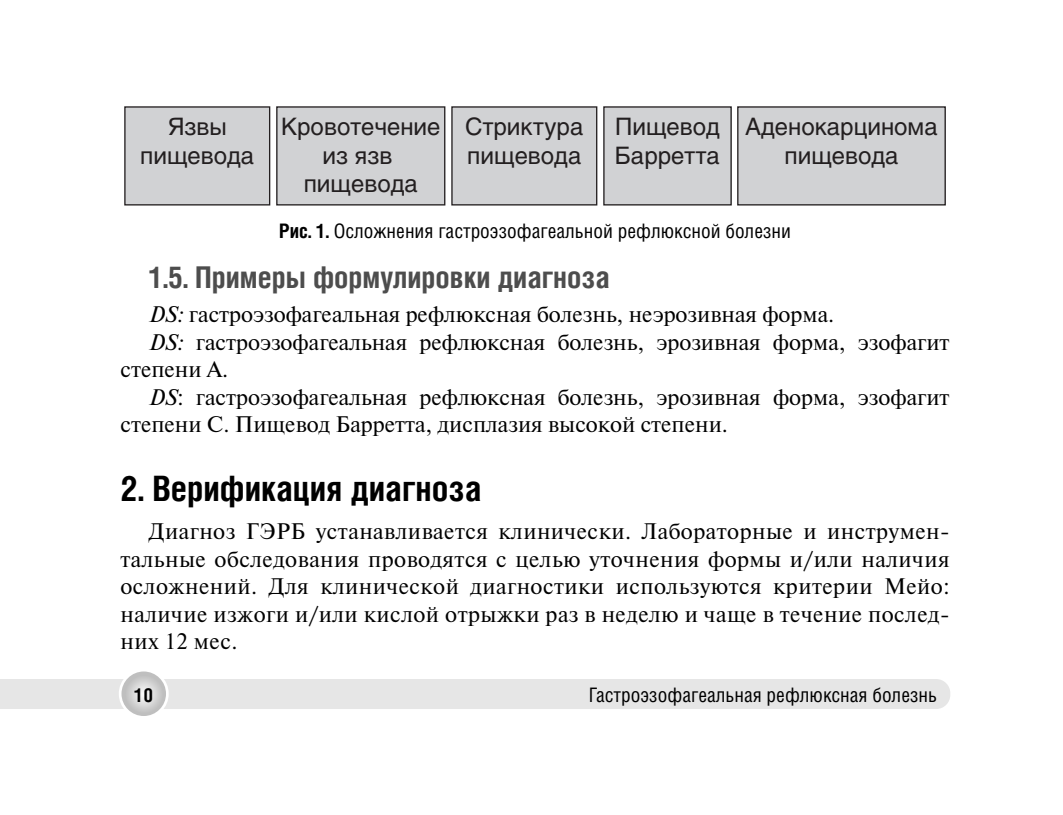
<style>
.page{position:relative;width:1063px;height:815px;background:#fff}
.page>*{position:absolute;margin:0;border:0;box-sizing:border-box;transform-origin:0 0}
.t1{font:700 35px "Helios Cond C";color:#000}
.t2{font:700 30px "Helios Cond C";color:#4d4d4d}
.t3{font:23.75px/28.5px "Helios";color:#231f20;text-align:center}
.t4{font:22.5px/27.5px "Newton";color:#000;text-align:justify}
.t5{font:20px "Helios Cond C";color:#000}
.t6{font:700 19.25px "Helios Cond C";color:#000}
.s1{font-weight:700}
.s2{font-style:italic}
</style>
<div class="page">
<div style="left:0;top:679px;width:950px;height:30px;background:#e6e6e6"></div>
<svg style="left:120px;top:670px;width:47px;height:47px;background:#d1d1d1"></svg>
<div style="left:119px;top:669px;width:50px;height:50px;border:3px solid #fff;border-radius:50%"></div>
<div style="left:125px;top:107px;width:145px;height:98px;background:#d1d2d4"></div>
<div style="left:124px;top:106px;width:146px;height:100px;border:1px solid #231f20"></div>
<div style="left:452px;top:107px;width:145px;height:98px;background:#d1d2d4"></div>
<div style="left:451px;top:106px;width:146px;height:100px;border:1px solid #231f20"></div>
<div style="left:604px;top:107px;width:127px;height:98px;background:#d1d2d4"></div>
<div style="left:603px;top:106px;width:129px;height:100px;border:1px solid #231f20"></div>
<div style="left:738px;top:107px;width:207px;height:98px;background:#d1d2d4"></div>
<div style="left:737px;top:106px;width:209px;height:100px;border:1px solid #231f20"></div>
<div style="left:277px;top:107px;width:168px;height:98px;background:#d1d2d4"></div>
<div style="left:276px;top:106px;width:169px;height:100px;border:1px solid #231f20"></div>
<p class="t3" style="left:140px;top:112px;width:116px">Язвы пищевода</p>
<p class="t3" style="left:465px;top:112px;width:120px;text-align:left">Стриктура пищевода</p>
<p class="t3" style="left:615px;top:112px;width:107px;text-align:left">Пищевод<br>Барретта</p>
<p class="t3" style="left:745px;top:112px;width:194px">Аденокарцинома пищевода</p>
<p class="t3" style="left:281px;top:112px;width:161px">Кровотечение из язв пищевода</p>
<p class="t5" style="left:279px;top:223px;width:514px"><span class="s1">Рис. 1.</span> Осложнения гастроэзофагеальной рефлюксной болезни</p>
<p class="t2" style="left:149px;top:266px;width:463px">1.5. Примеры формулировки диагноза</p>
<p class="t4" style="left:149px;top:303px;width:687px"><span class="s2">DS:</span> гастроэзофагеальная рефлюксная болезнь, неэрозивная форма.</p>
<p class="t4" style="left:149px;top:330px;width:802px"><span class="s2">DS:</span> гастроэзофа геальная рефлюксная болезнь, эрозивная форма, эзофагит</p>
<p class="t4" style="left:120px;top:358px;width:110px">степени А.</p>
<p class="t4" style="left:149px;top:385px;width:802px"><span class="s2">DS</span>: гастроэзофагеальная рефлюксная болезнь, эрозивная форма, эзофагит</p>
<p class="t4" style="left:120px;top:413px;width:609px">степени С. Пищевод Барретта, дисплазия высокой степени.</p>
<p class="t1" style="left:120px;top:476px;width:362px">2. Верификация диагноза</p>
<p class="t4" style="left:120px;top:520px;width:831px;text-indent:28px">Диагноз ГЭРБ устанавливается клинически. Лабораторн ые и инструмен&shy;тальн ые обследования проводятся с целью уточнения формы и/или наличия осло жнений. Для клинической диагностики используются критерии Мейо: наличие изжоги и/или кислой отрыжки раз в неделю и чаще в течение послед&shy;них 12 мес.</p>
<p class="t6" style="left:134px;top:688px;width:20px">10</p>
<p class="t5" style="left:589px;top:688px;width:350px">Гастроэзофагеальная рефлюксная болезнь</p>
</div>
